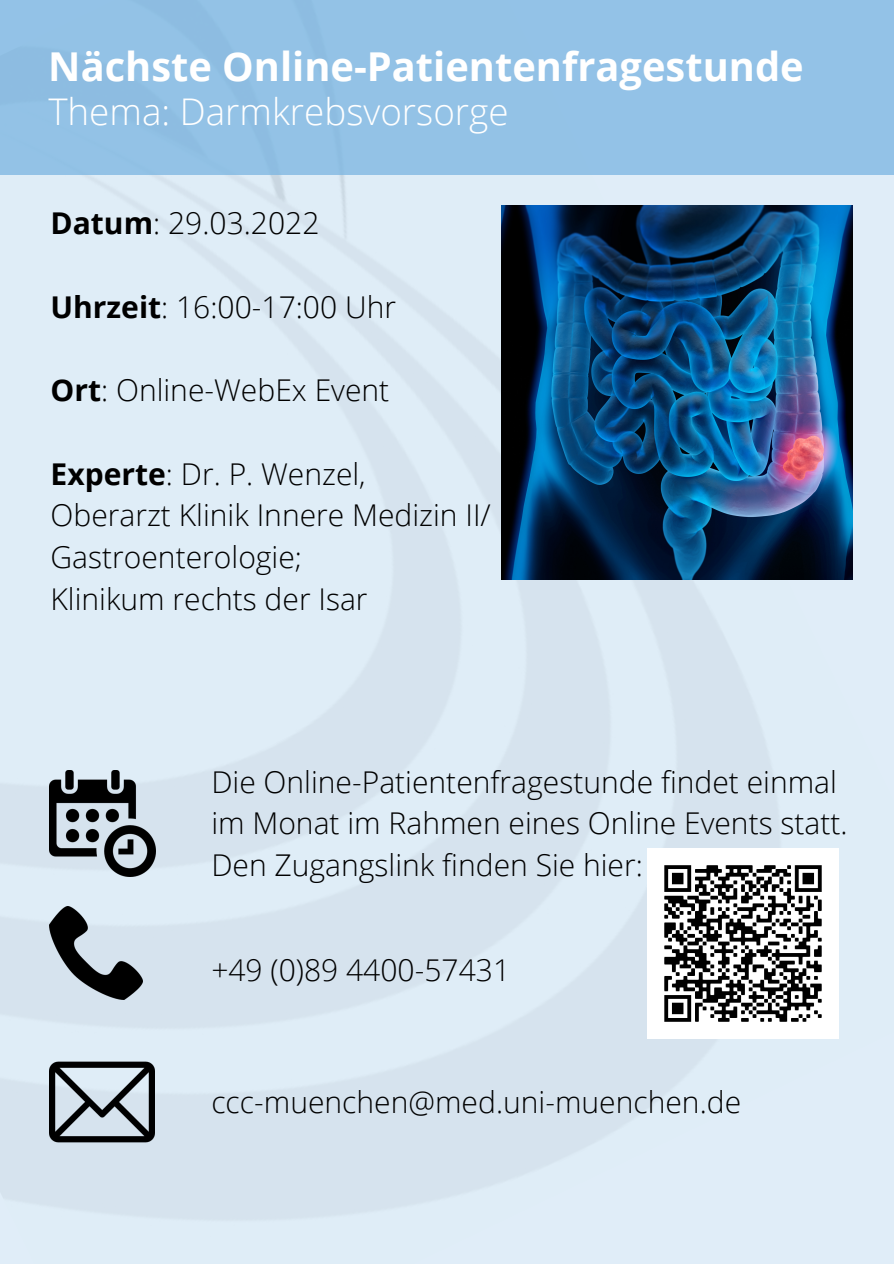
<style>
.page{position:relative;width:894px;height:1264px;background:#fff}
.page>*{position:absolute;margin:0;border:0;box-sizing:border-box;transform-origin:0 0}
.t1{font:700 39.75px "Open Sans";color:#fff}
.t2{font:300 36.75px "Open Sans";color:#fff}
.t3{font:300 30px/41.7px "Open Sans";color:#000}
.s1{font-weight:700}
</style>
<div class="page">
<div style="left:0;top:0;width:893px;height:1263px;background:#dfedf7"></div>
<div style="left:0;top:0;width:893px;height:175px;background:#93c2e6"></div>
<img style="left:501px;top:206px;width:350px;height:374px">
<img style="left:49px;top:770px;width:106px;height:106px">
<img style="left:49px;top:906px;width:94px;height:93px">
<img style="left:49px;top:1061px;width:105px;height:82px">
<img style="left:647px;top:848px;width:190px;height:190px">
<p class="t1" style="left:48px;top:39px;width:756px">Nächste Online-Patientenfragestunde</p>
<p class="t2" style="left:48px;top:86px;width:461px">Thema: Darmkrebsvorsorge</p>
<p class="t3" style="left:50px;top:202px;width:270px"><span class="s1">Datum</span>: 29.03.2022</p>
<p class="t3" style="left:50px;top:285px;width:347px"><span class="s1">Uhrzeit</span>: 16:00-17:00 Uhr</p>
<p class="t3" style="left:50px;top:368px;width:340px"><span class="s1">Ort</span>: Online-WebEx Event</p>
<p class="t3" style="left:50px;top:452px;width:316px"><span class="s1">Experte</span>: Dr. P. Wenzel,</p>
<p class="t3" style="left:50px;top:493px;width:441px">Oberarzt Klinik Innere Medizin II/<br>Gastroenterologie;</p>
<p class="t3" style="left:50px;top:577px;width:318px">Klinikum rechts der Isar</p>
<p class="t3" style="left:211px;top:760px;width:637px">Die Online-Patientenfragestunde findet einmal im Monat im Rahmen eines Online Events statt.<br>Den Zugangslink finden Sie hier:</p>
<p class="t3" style="left:211px;top:948px;width:300px">+49 (0)89 4400-57431</p>
<p class="t3" style="left:211px;top:1079px;width:531px">ccc-muenchen@med.uni-muenchen.de</p>
</div>
